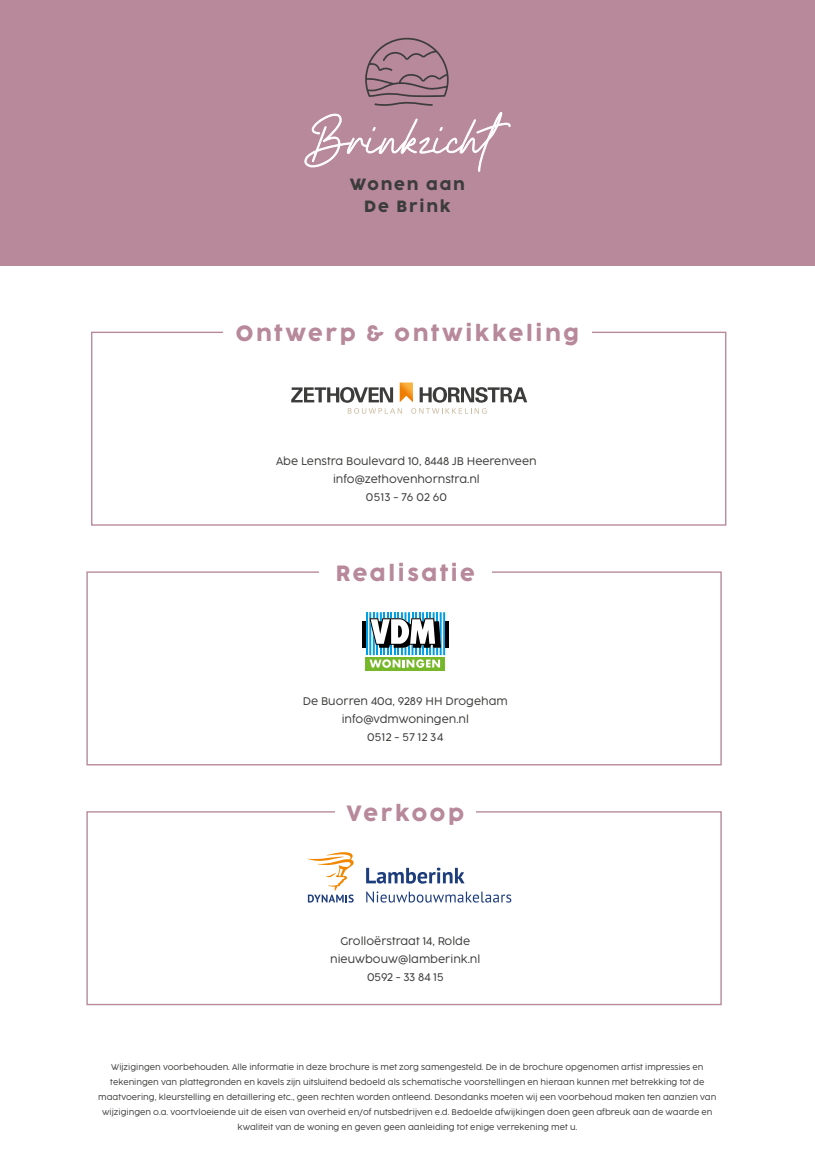
<style>
.page{position:relative;width:815px;height:1170px;background:#fff}
.page>*{position:absolute;margin:0;border:0;box-sizing:border-box;transform-origin:0 0}
.t1{font:22px "Cocogoose Pro";letter-spacing:.12em;color:#b7899b}
.t2{font:16.25px/22.5px "Cocogoose Pro";letter-spacing:.11em;color:#3c3c3b;text-align:center}
.t3{font:300 11px/17.9px "Cocogoose Pro";color:#3c3c3b;text-align:center}
.t4{font:300 8.25px/15.1px "Cocogoose Pro";color:#3c3c3b;text-align:center}
</style>
<div class="page">
<div style="left:0;top:0;width:815px;height:266px;background:#b7899b"></div>
<svg style="left:291px;top:382px;width:236px;height:32px"></svg>
<svg style="left:362px;top:612px;width:87px;height:59px"></svg>
<div style="left:86px;top:571px;width:636px;height:194px;border:1px solid #b7899b"></div>
<div style="left:91px;top:331px;width:635px;height:194px;border:1px solid #b7899b"></div>
<div style="left:86px;top:811px;width:636px;height:194px;border:1px solid #b7899b"></div>
<div style="left:319px;top:563px;width:172px;height:31px;background:#fff"></div>
<div style="left:223px;top:324px;width:369px;height:31px;background:#fff"></div>
<div style="left:335px;top:803px;width:141px;height:29px;background:#fff"></div>
<svg style="left:308px;top:852px;width:46px;height:50px"></svg>
<svg style="left:366px;top:867px;width:99px;height:16px"></svg>
<svg style="left:366px;top:891px;width:145px;height:11px"></svg>
<svg style="left:304px;top:38px;width:207px;height:134px"></svg>
<h2 class="t2" style="left:350px;top:172px;width:117px">Wonen aan<br>De Brink</h2>
<h1 class="t1" style="left:236px;top:318px;width:345px">Ontwerp &amp; ontwikkeling</h1>
<h3 class="t3" style="left:276px;top:452px;width:262px">Abe Lenstra Boulevard 10, 8448 JB Heerenveen info@zethovenhornstra.nl<br>0513 - 76 02 60</h3>
<h1 class="t1" style="left:336px;top:557px;width:141px">Realisatie</h1>
<h3 class="t3" style="left:303px;top:692px;width:206px">De Buorren 40a, 9289 HH Drogeham info@vdmwoningen.nl<br>0512 - 57 12 34</h3>
<h1 class="t1" style="left:347px;top:797px;width:119px">Verkoop</h1>
<h3 class="t3" style="left:330px;top:931px;width:152px">Grolloërstraat 14, Rolde nieuwbouw@lamberink.nl<br>0592 - 33 84 15</h3>
<p class="t4" style="left:98px;top:1058px;width:620px">Wijzigingen voorbehouden. Alle informatie in deze brochure is met zorg samengesteld. De in de brochure opgenomen artist impressies en tekeningen van plattegronden en kavels zijn uitsluitend bedoeld als schematische voorstellingen en hieraan kunnen met betrekking tot de maatvoering, kleurstelling en detaillering etc., geen rechten worden ontleend. Desondanks moeten wij een voorbehoud maken ten aanzien van wijzigingen o.a. voortvloeiende uit de eisen van overheid en/of nutsbedrijven e.d. Bedoelde afwijkingen doen geen afbreuk aan de waarde en kwaliteit van de woning en geven geen aanleiding tot enige verrekening met u.</p>
</div>
